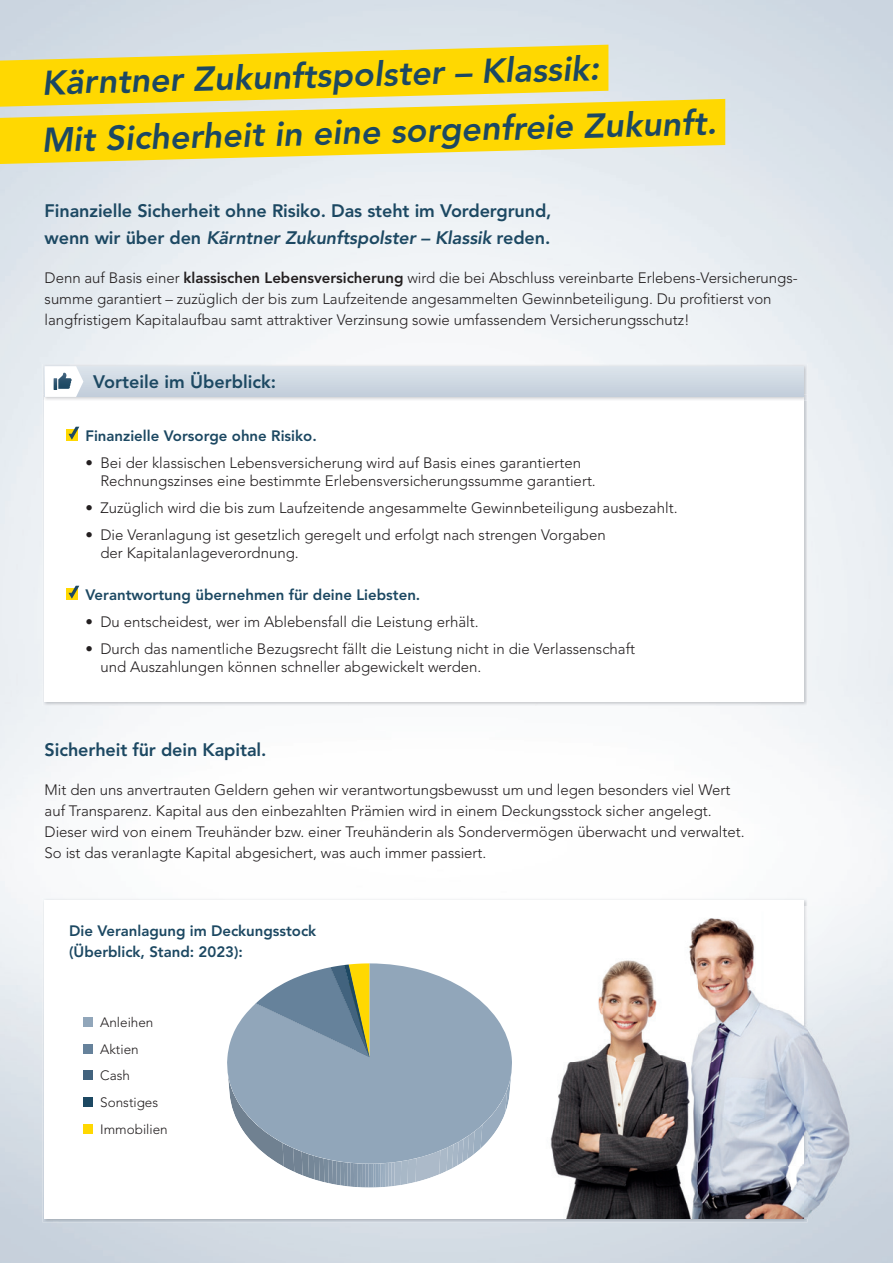
<style>
.page{position:relative;width:893px;height:1263px;background:#fff}
.page>*{position:absolute;margin:0;border:0;box-sizing:border-box;transform-origin:0 0}
.t1{font:italic 800 34.2px/57.8px "Avenir LT Pro";color:#1c4862}
.t2{font:800 18px/27px "Avenir LT Pro";letter-spacing:-.005em;color:#1c4862}
.t3{font:300 15px/21px "Avenir LT Pro";color:#231f20}
.t4{font:800 15px/21px "Avenir LT Pro";color:#1c4862}
.t5{font:300 13.5px "Avenir LT Pro";color:#231f20}
.s1{font-style:italic}
.s2{font-weight:800}
</style>
<div class="page">
<svg style="left:0;top:45px;width:608px;height:54px;background:#f7d92a"></svg>
<svg style="left:0;top:99px;width:725px;height:65px;background:#f6dc40"></svg>
<img style="left:42px;top:401px;width:51px;height:305px">
<img style="left:757px;top:401px;width:50px;height:305px">
<div style="left:45px;top:397px;width:759px;height:305px;background:#fff"></div>
<svg style="left:66px;top:430px;width:11px;height:11px"></svg>
<svg style="left:69px;top:427px;width:10px;height:12px"></svg>
<svg style="left:66px;top:589px;width:11px;height:11px"></svg>
<svg style="left:69px;top:586px;width:10px;height:12px"></svg>
<img style="left:42px;top:364px;width:765px;height:31px">
<div style="left:45px;top:366px;width:759px;height:31px;background:#cfd9e3"></div>
<svg style="left:45px;top:366px;width:38px;height:31px"></svg>
<div style="left:42px;top:898px;width:765px;height:46px;background:#f3f5f7"></div>
<img style="left:42px;top:944px;width:51px;height:278px">
<img style="left:93px;top:1218px;width:714px;height:4px">
<div style="left:45px;top:900px;width:759px;height:318px;background:#fff"></div>
<img style="left:550px;top:907px;width:321px;height:311px">
<svg style="left:280px;top:1164px;width:179px;height:23px"></svg>
<svg style="left:227px;top:963px;width:285px;height:201px;fill:#91a6ba"></svg>
<div style="left:83px;top:1097px;width:10px;height:10px;background:#1c4862"></div>
<div style="left:83px;top:1070px;width:10px;height:10px;background:#42637e"></div>
<div style="left:83px;top:1044px;width:10px;height:9px;background:#66829b"></div>
<div style="left:83px;top:1017px;width:10px;height:10px;background:#91a6ba"></div>
<div style="left:83px;top:1124px;width:10px;height:9px;background:#ffd801"></div>
<h1 class="t1" style="left:38px;top:57px;width:677px;rotate:-2deg">Kärntner Zukunftspolster – Klassik:<br>Mit Sicherheit in eine sorgenfreie Zukunft.</h1>
<p class="t2" style="left:45px;top:197px;width:508px">Finanzielle Sicherheit ohne Risiko. Das steht im Vordergrund, wenn wir über den <span class="s1">Kärntner Zukunftspolster – Klassik</span> reden.</p>
<p class="t3" style="left:45px;top:267px;width:755px">Denn auf Basis einer <span class="s2">klassischen Lebensversicherung</span> wird die bei Abschluss vereinbarte Erlebens-Versicherungs&shy;summe garantiert – zuzüglich der bis zum Laufzeitende angesammelten Gewinnbeteiligung. Du profitierst von langfristigem Kapitalaufbau samt attraktiver Verzinsung sowie umfassendem Versicherungsschutz!</p>
<p class="t2" style="left:93px;top:369px;width:185px">Vorteile im Überblick:</p>
<p class="t4" style="left:85px;top:425px;width:233px">Finanzielle Vorsorge ohne Risiko.</p>
<p class="t3" style="left:100px;top:454px;width:497px;line-height:18px;text-indent:-15px">• Bei der klassischen Lebensversicherung wird auf Basis eines garantierten<br>Rechnungszinses eine bestimmte Erlebensversicherungssumme garantiert.</p>
<p class="t3" style="left:85px;top:497px;width:594px">• Zuzüglich wird die bis zum Laufzeitende angesammelte Gewinnbeteiligung ausbezahlt.</p>
<p class="t3" style="left:100px;top:526px;width:507px;line-height:18px;text-indent:-15px">• Die Veranlagung ist gesetzlich geregelt und erfolgt nach strengen Vorgaben der Kapitalanlageverordnung.</p>
<p class="t4" style="left:85px;top:584px;width:336px">Verantwortung übernehmen für deine Liebsten.</p>
<p class="t3" style="left:85px;top:611px;width:395px">• Du entscheidest, wer im Ablebensfall die Leistung erhält.</p>
<p class="t3" style="left:100px;top:640px;width:536px;line-height:18px;text-indent:-15px">• Durch das namentliche Bezugsrecht fällt die Leistung nicht in die Verlassenschaft und Auszahlungen können schneller abgewickelt werden.</p>
<p class="t2" style="left:45px;top:737px;width:223px">Sicherheit für dein Kapital.</p>
<p class="t3" style="left:45px;top:780px;width:701px">Mit den uns anvertrauten Geldern gehen wir verantwortungsbewusst um und legen besonders viel Wert auf Transparenz. Kapital aus den einbezahlten Prämien wird in einem Deckungsstock sicher angelegt.<br>Dieser wird von einem Treuhänder bzw. einer Treuhänderin als Sondervermögen überwacht und verwaltet.<br>So ist das veranlagte Kapital abgesichert, was auch immer passiert.</p>
<p class="t4" style="left:69px;top:921px;width:249px">Die Veranlagung im Deckungsstock (Überblick, Stand: 2023):</p>
<p class="t5" style="left:100px;top:1014px;width:55px">Anleihen</p>
<p class="t5" style="left:100px;top:1041px;width:40px">Aktien</p>
<p class="t5" style="left:100px;top:1067px;width:31px">Cash</p>
<p class="t5" style="left:100px;top:1094px;width:60px">Sonstiges</p>
<p class="t5" style="left:100px;top:1121px;width:69px">Immobilien</p>
</div>
